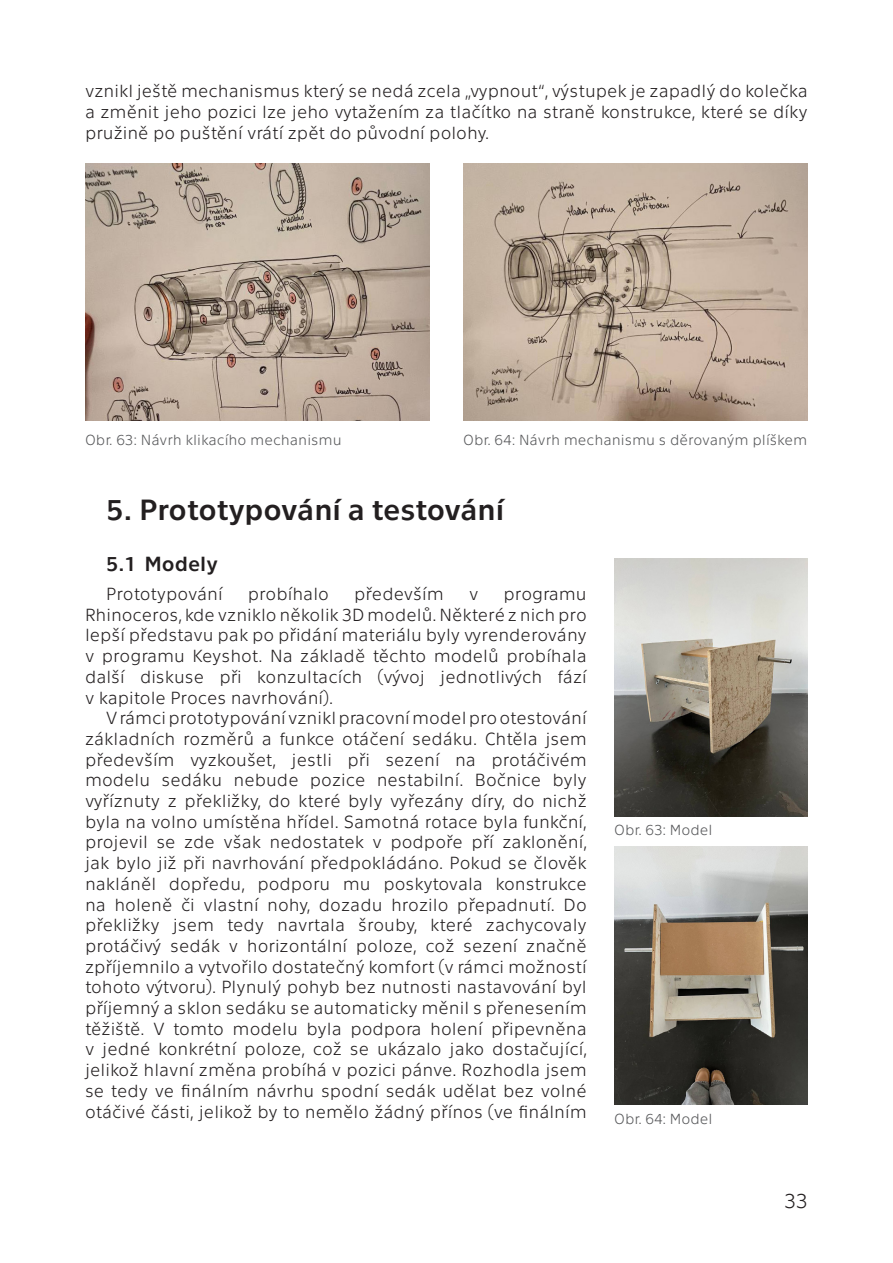
<style>
.page{position:relative;width:893px;height:1263px;background:#fff}
.page>*{position:absolute;margin:0;border:0;box-sizing:border-box;transform-origin:0 0}
.t1{font:30px "Technika";letter-spacing:-.005em;color:#231f20}
.t2{font:21px "Technika";color:#231f20}
.t3{font:300 21px "Technika";color:#231f20}
.t4{font:300 18px/20.7px "Technika";color:#231f20;text-align:justify}
.obrázek{font:300 15px "Technika";color:#57585a}
</style>
<div class="page">
<img style="left:463px;top:163px;width:345px;height:258px">
<img style="left:85px;top:163px;width:345px;height:258px">
<img style="left:614px;top:558px;width:194px;height:258px">
<img style="left:614px;top:846px;width:194px;height:258px">
<p class="t4" style="left:85px;top:80px;width:724px">vznikl ještě mechanismus který se nedá zcela „vypnout“, výstupek je zapadlý do kolečka a změnit jeho pozici lze jeho vytažením za tlačítko na straně konstrukce, které se díky pružině po puštění vrátí zpět do původní polohy.</p>
<p class="obrázek" style="left:85px;top:430px;width:258px">Obr. 63: Návrh klikacího mechanismu</p>
<p class="obrázek" style="left:463px;top:430px;width:345px">Obr. 64: Návrh mechanismu s děrovaným plíškem</p>
<p class="t1" style="left:106px;top:489px;width:399px">5. Prototypování a testování</p>
<p class="t2" style="left:106px;top:549px;width:113px">5.1 Modely</p>
<p class="t4" style="left:106px;top:582px;width:118px">Prototypování</p>
<p class="t4" style="left:248px;top:582px;width:83px">probíhalo</p>
<p class="t4" style="left:354px;top:582px;width:91px">především</p>
<p class="t4" style="left:469px;top:582px;width:11px">v</p>
<p class="t4" style="left:85px;top:582px;width:503px;text-indent:419px">programu Rhinoceros, kde vzniklo několik 3D modelů. Některé z nich pro lepší představu pak po přidání materiálu byly vyrenderovány v programu Keyshot. Na základě těchto modelů probíhala další diskuse při konzultacích (vývoj jednotlivých fází v kapitole Proces navrhování).</p>
<p class="t4" style="left:85px;top:706px;width:503px;text-indent:21px">Vrámci prototypování vznikl pracovní model pro otestování základních rozměrů a funkce otáčení sedáku. Chtěla jsem především vyzkoušet, jestli při sezení na protáčivém modelu sedáku nebude pozice nestabilní. Bočnice byly vyříznuty z překližky, do které byly vyřezány díry, do nichž byla na volno umístěna hřídel. Samotná rotace byla funkční, projevil se zde však nedostatek v podpoře pří zaklonění, jak bylo již při navrhování předpokládáno. Pokud se člověk nakláněl dopředu, podporu mu poskytovala konstrukce na holeně či vlastní nohy, dozadu hrozilo přepadnutí. Do překližky jsem tedy navrtala šrouby, které zachycovaly protáčivý sedák v horizontální poloze, což sezení značně zpříjemnilo a vytvořilo dostatečný komfort (v rámci možností tohoto výtvoru). Plynulý pohyb bez nutnosti nastavování byl příjemný a sklon sedáku se automaticky měnil s přenesením těžiště. V tomto modelu byla podpora holení připevněna v jedné konkrétní poloze, což se ukázalo jako dostačující, jelikož hlavní změna probíhá v pozici pánve. Rozhodla jsem se tedy ve finálním návrhu spodní sedák udělat bez volné otáčivé části, jelikož by to nemělo žádný přínos (ve finálním</p>
<p class="obrázek" style="left:614px;top:820px;width:100px">Obr. 63: Model</p>
<p class="obrázek" style="left:614px;top:1109px;width:100px">Obr. 64: Model</p>
<p class="t3" style="left:784px;top:1187px;width:25px">33</p>
</div>
